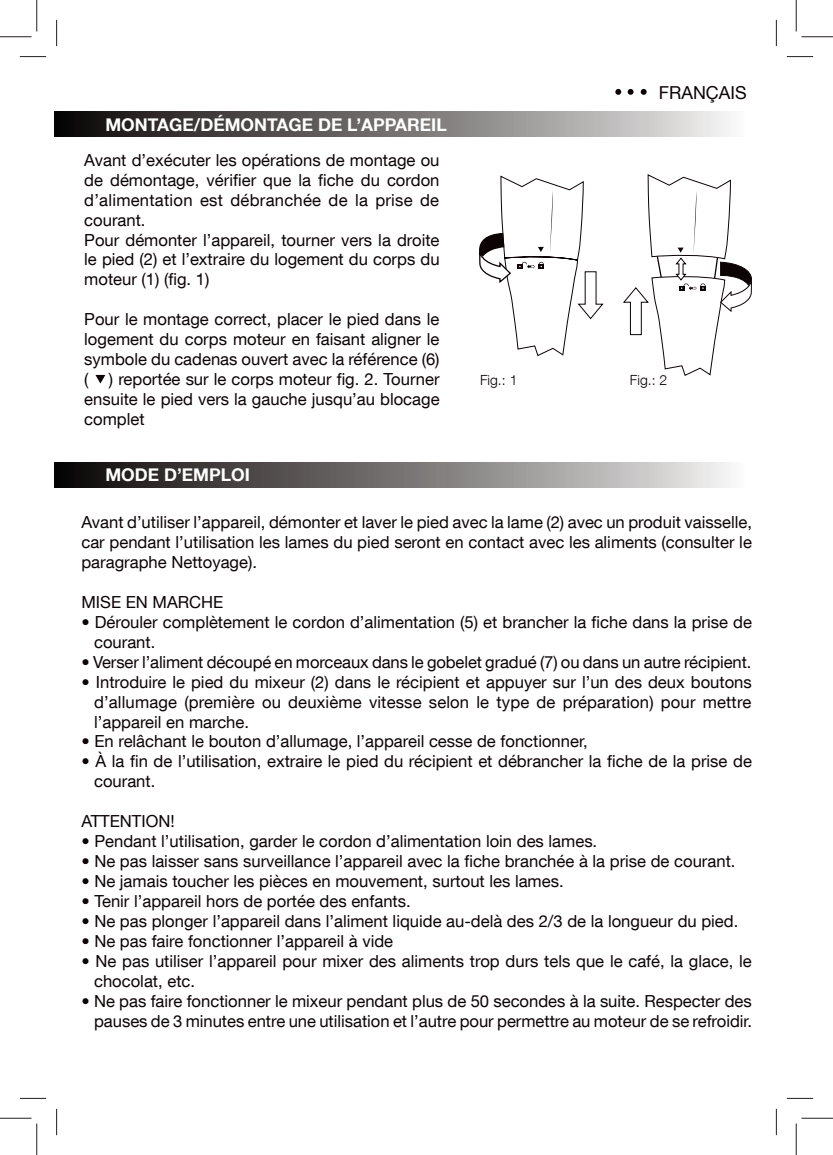
<style>
.page{position:relative;width:833px;height:1155px;background:#fff}
.page>*{position:absolute;margin:0;border:0;box-sizing:border-box;transform-origin:0 0}
.t1{font:17.85px "Helvetica Neue LT Com";color:#0c0305}
.t2{font:700 17.5px "Helvetica Neue LT Com";color:#fff}
.t3{font:16.62px/19.9px "Helvetica Neue LT Com";color:#0c0305}
.t4{font:300 14px "Helvetica Neue LT Com";color:#0c0305}
</style>
<div class="page">
<div style="left:55px;top:112px;width:694px;height:25px;background:linear-gradient(to right,#070302,#efeeee)"></div>
<div style="left:55px;top:463px;width:694px;height:24px;background:linear-gradient(to right,#070302,#efeeee)"></div>
<svg style="left:479px;top:175px;width:125px;height:181px"></svg>
<svg style="left:623px;top:174px;width:129px;height:202px"></svg>
<svg style="left:95px;top:375px;width:10px;height:9px"></svg>
<svg style="left:640px;top:89px;width:6px;height:6px"></svg>
<svg style="left:627px;top:89px;width:6px;height:6px"></svg>
<svg style="left:615px;top:89px;width:6px;height:6px"></svg>
<svg style="left:20px;top:56px;width:26px;height:1px"></svg>
<svg style="left:786px;top:56px;width:27px;height:1px"></svg>
<svg style="left:20px;top:1098px;width:26px;height:1px"></svg>
<svg style="left:786px;top:1098px;width:27px;height:1px"></svg>
<svg style="left:56px;top:20px;width:1px;height:26px"></svg>
<svg style="left:56px;top:1109px;width:1px;height:26px"></svg>
<svg style="left:776px;top:20px;width:1px;height:26px"></svg>
<svg style="left:776px;top:1109px;width:1px;height:26px"></svg>
<hr style="left:0;top:36px;width:32px;height:1px;background:#241f1f">
<hr style="left:801px;top:36px;width:31px;height:1px;background:#241f1f">
<hr style="left:0;top:1118px;width:32px;height:1px;background:#241f1f">
<hr style="left:801px;top:1118px;width:31px;height:1px;background:#241f1f">
<hr style="left:36px;top:0;width:1px;height:32px;background:#241f1f">
<hr style="left:36px;top:1123px;width:1px;height:32px;background:#241f1f">
<hr style="left:795px;top:0;width:1px;height:32px;background:#241f1f">
<hr style="left:795px;top:1123px;width:1px;height:32px;background:#241f1f">
<p class="t2" style="left:105px;top:113px;width:343px">MONTAGE/DÉMONTAGE DE L’APPAREIL</p>
<p class="t3" style="left:84px;top:149px;width:357px">Avant d’exécuter les opérations de montage ou de démontage, vérifier que la fiche du cordon d’alimentation est débranchée de la prise de courant.<br>Pour démonter l’appareil, tourner vers la droite le pied (2) et l’extraire du logement du corps du moteur (1) (fig. 1)</p>
<p class="t3" style="left:84px;top:309px;width:357px;text-align:justify">Pour le montage correct, placer le pied dans le logement du corps moteur en faisant aligner le symbole du cadenas ouvert avec la référence (6) ( ) reportée sur le corps moteur fig. 2. Tourner ensuite le pied vers la gauche jusqu’au blocage complet</p>
<p class="t2" style="left:105px;top:464px;width:146px">MODE D’EMPLOI</p>
<p class="t1" style="left:659px;top:82px;width:89px">FRANÇAIS</p>
<p class="t4" style="left:480px;top:371px;width:39px">Fig.: 1</p>
<p class="t4" style="left:630px;top:371px;width:39px">Fig.: 2</p>
<p class="t3" style="left:81px;top:512px;width:672px;text-align:justify">Avant d’utiliser l’appareil, démonter et laver le pied avec la lame (2) avec un produit vaisselle, car pendant l’utilisation les lames du pied seront en contact avec les aliments (consulter le paragraphe Nettoyage).</p>
<p class="t3" style="left:81px;top:591px;width:143px">MISE EN MARCHE</p>
<p class="t3" style="left:94px;top:611px;width:659px;text-indent:-13px">• Dérouler complètement le cordon d’alimentation (5) et brancher la fiche dans la prise de courant.</p>
<p class="t3" style="left:81px;top:651px;width:671px">• Verser l’aliment découpé en morceaux dans le gobelet gradué (7) ou dans un autre récipient.</p>
<p class="t3" style="left:94px;top:671px;width:659px;text-align:justify;text-indent:-13px">• Introduire le pied du mixeur (2) dans le récipient et appuyer sur l’un des deux boutons d’allumage (première ou deuxième vitesse selon le type de préparation) pour mettre l’appareil en marche.</p>
<p class="t3" style="left:81px;top:731px;width:507px">• En relâchant le bouton d’allumage, l’appareil cesse de fonctionner,</p>
<p class="t3" style="left:94px;top:751px;width:659px;text-indent:-13px">• À la fin de l’utilisation, extraire le pied du récipient et débrancher la fiche de la prise de courant.</p>
<p class="t3" style="left:81px;top:811px;width:95px">ATTENTION!</p>
<p class="t3" style="left:81px;top:831px;width:517px">• Pendant l’utilisation, garder le cordon d’alimentation loin des lames.</p>
<p class="t3" style="left:81px;top:851px;width:655px">• Ne pas laisser sans surveillance l’appareil avec la fiche branchée à la prise de courant.</p>
<p class="t3" style="left:81px;top:871px;width:483px">• Ne jamais toucher les pièces en mouvement, surtout les lames.</p>
<p class="t3" style="left:81px;top:891px;width:331px">• Tenir l’appareil hors de portée des enfants.</p>
<p class="t3" style="left:81px;top:911px;width:658px">• Ne pas plonger l’appareil dans l’aliment liquide au-delà des 2/3 de la longueur du pied.</p>
<p class="t3" style="left:81px;top:931px;width:313px">• Ne pas faire fonctionner l’appareil à vide</p>
<p class="t3" style="left:94px;top:951px;width:659px;text-indent:-13px">• Ne pas utiliser l’appareil pour mixer des aliments trop durs tels que le café, la glace, le chocolat, etc.</p>
<p class="t3" style="left:81px;top:990px;width:672px;text-align:right">• Ne pas faire fonctionner le mixeur pendant plus de 50 secondes à la suite. Respecter des pauses de 3 minutes entre une utilisation et l’autre pour permettre au moteur de se refroidir.</p>
</div>
